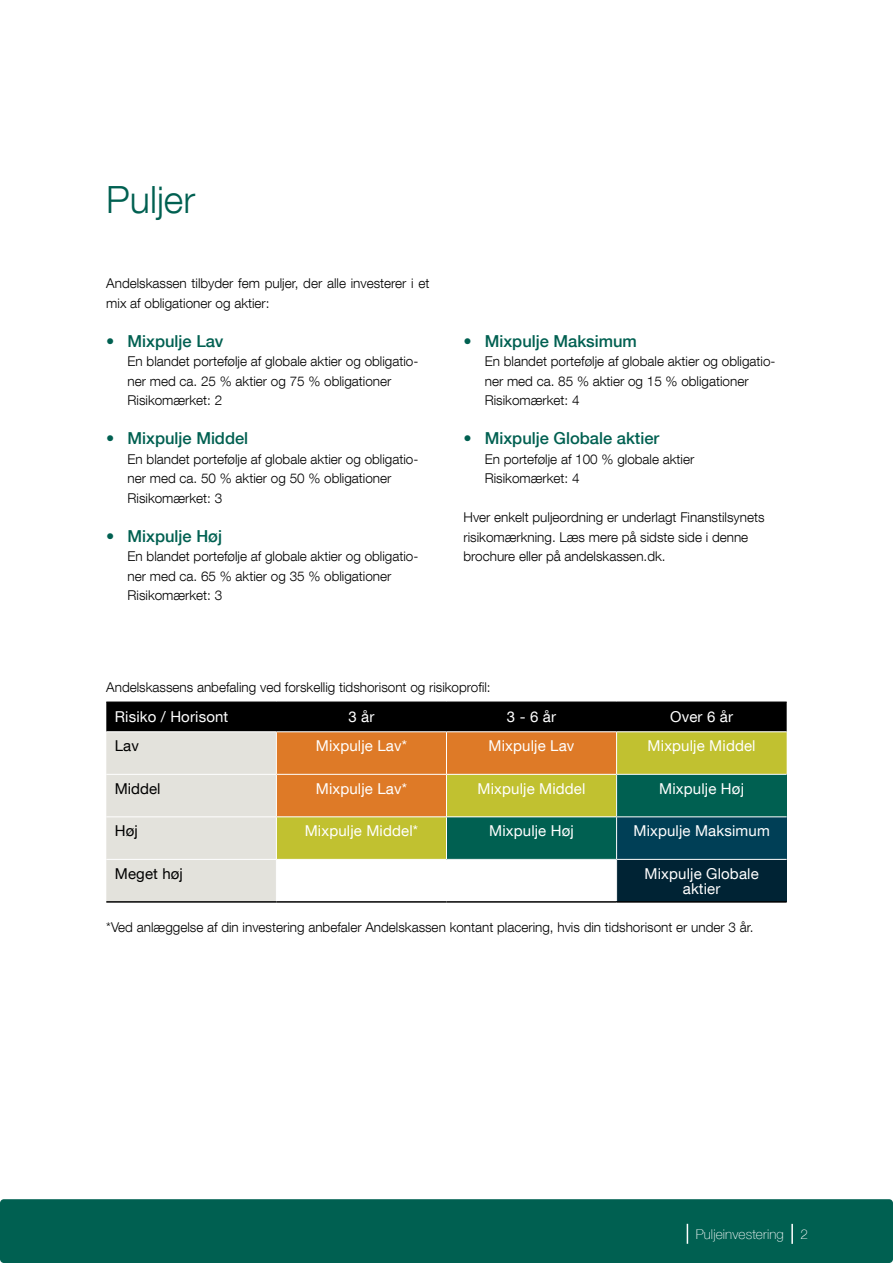
<style>
.page{position:relative;width:893px;height:1263px;background:#fff}
.page>*{position:absolute;margin:0;border:0;box-sizing:border-box;transform-origin:0 0}
.t1{font:300 37.5px "Helvetica Neue LT Com";color:#006051}
.t2{font:500 16.5px "Helvetica Neue LT Com";color:#006051}
.t3{font:15px/15px "Helvetica Neue LT Com";letter-spacing:.01em;color:#fff;text-align:center}
.t4{font:15px "Helvetica Neue LT Com";letter-spacing:.01em;color:#000}
.t5{font:300 13.5px/19.5px "Helvetica Neue LT Com";color:#000}
.t6{font:100 13.5px "Helvetica Neue LT Com";letter-spacing:.01em;color:#fff}
</style>
<div class="page">
<div style="left:0;top:1199px;width:893px;height:64px;background:#006051;border-radius:4px"></div>
<svg style="left:687px;top:1224px;width:1px;height:20px"></svg>
<hr style="left:791px;top:1224px;width:2px;height:20px;background:#fff">
<svg style="left:106px;top:702px;width:681px;height:199px;background:#8e8d68"></svg>
<hr style="left:106px;top:731px;width:170px;height:1px;background:#fff">
<hr style="left:276px;top:731px;width:170px;height:1px;background:#fff">
<hr style="left:276px;top:732px;width:1px;height:42px;background:#fff">
<hr style="left:617px;top:731px;width:170px;height:1px;background:#fff">
<hr style="left:106px;top:774px;width:170px;height:1px;background:#fff">
<hr style="left:617px;top:774px;width:170px;height:1px;background:#fff">
<hr style="left:616px;top:775px;width:1px;height:41px;background:#fff">
<hr style="left:106px;top:816px;width:170px;height:1px;background:#fff">
<hr style="left:276px;top:817px;width:1px;height:42px;background:#fff">
<hr style="left:446px;top:816px;width:171px;height:1px;background:#fff">
<hr style="left:446px;top:817px;width:1px;height:42px;background:#fff">
<hr style="left:617px;top:816px;width:170px;height:1px;background:#fff">
<hr style="left:616px;top:817px;width:1px;height:42px;background:#fff">
<hr style="left:276px;top:860px;width:1px;height:41px;background:#fff">
<hr style="left:446px;top:860px;width:1px;height:41px;background:#fff">
<hr style="left:616px;top:860px;width:1px;height:41px;background:#fff">
<hr style="left:106px;top:901px;width:170px;height:2px;background:#000">
<hr style="left:276px;top:901px;width:170px;height:2px;background:#000">
<hr style="left:446px;top:901px;width:171px;height:2px;background:#000">
<hr style="left:617px;top:901px;width:170px;height:2px;background:#000">
<hr style="left:446px;top:731px;width:171px;height:1px;background:#fff">
<hr style="left:446px;top:732px;width:1px;height:42px;background:#fff">
<hr style="left:616px;top:732px;width:1px;height:42px;background:#fff">
<hr style="left:446px;top:774px;width:171px;height:1px;background:#fff">
<hr style="left:276px;top:774px;width:170px;height:1px;background:#fff">
<hr style="left:276px;top:775px;width:1px;height:41px;background:#fff">
<hr style="left:446px;top:775px;width:1px;height:41px;background:#fff">
<hr style="left:276px;top:816px;width:170px;height:1px;background:#fff">
<hr style="left:106px;top:859px;width:170px;height:1px;background:#fff">
<hr style="left:276px;top:859px;width:170px;height:1px;background:#fff">
<hr style="left:446px;top:859px;width:171px;height:1px;background:#fff">
<hr style="left:617px;top:859px;width:170px;height:1px;background:#fff">
<h1 class="t1" style="left:106px;top:176px;width:90px">Puljer</h1>
<p class="t5" style="left:106px;top:273px;width:325px">Andelskassen tilbyder fem puljer, der alle investerer i et mix af obligationer og aktier:</p>
<p class="t2" style="left:106px;top:331px;width:119px">• Mixpulje Lav</p>
<p class="t5" style="left:128px;top:351px;width:292px">En blandet portefølje af globale aktier og obligatio&shy;ner med ca. 25 % aktier og 75 % obligationer<br>Risikomærket: 2</p>
<p class="t2" style="left:106px;top:428px;width:143px">• Mixpulje Middel</p>
<p class="t5" style="left:128px;top:449px;width:292px">En blandet portefølje af globale aktier og obligatio&shy;ner med ca. 50 % aktier og 50 % obligationer<br>Risikomærket: 3</p>
<p class="t2" style="left:106px;top:526px;width:117px">• Mixpulje Høj</p>
<p class="t5" style="left:128px;top:546px;width:292px">En blandet portefølje af globale aktier og obligatio&shy;ner med ca. 65 % aktier og 35 % obligationer<br>Risikomærket: 3</p>
<p class="t2" style="left:463px;top:331px;width:175px">• Mixpulje Maksimum</p>
<p class="t5" style="left:485px;top:351px;width:292px">En blandet portefølje af globale aktier og obligatio&shy;ner med ca. 85 % aktier og 15 % obligationer<br>Risikomærket: 4</p>
<p class="t2" style="left:463px;top:428px;width:197px">• Mixpulje Globale aktier</p>
<p class="t5" style="left:485px;top:449px;width:211px">En portefølje af 100 % globale aktier<br>Risikomærket: 4</p>
<p class="t5" style="left:463px;top:507px;width:303px">Hver enkelt puljeordning er underlagt Finanstilsynets risikomærkning. Læs mere på sidste side i denne brochure eller på andelskassen.dk.</p>
<p class="t5" style="left:106px;top:677px;width:386px">Andelskassens anbefaling ved forskellig tidshorisont og risikoprofil:</p>
<p class="t3" style="left:115px;top:709px;width:115px">Risiko / Horisont</p>
<p class="t3" style="left:348px;top:709px;width:28px">3 år</p>
<p class="t3" style="left:507px;top:709px;width:51px">3 - 6 år</p>
<p class="t3" style="left:670px;top:709px;width:64px">Over 6 år</p>
<p class="t4" style="left:115px;top:736px;width:26px">Lav</p>
<p class="t3" style="left:316px;top:738px;width:93px">Mixpulje Lav*</p>
<p class="t3" style="left:489px;top:738px;width:87px">Mixpulje Lav</p>
<p class="t3" style="left:648px;top:738px;width:109px">Mixpulje Middel</p>
<p class="t4" style="left:115px;top:779px;width:47px">Middel</p>
<p class="t3" style="left:316px;top:780px;width:93px">Mixpulje Lav*</p>
<p class="t3" style="left:478px;top:780px;width:109px">Mixpulje Middel</p>
<p class="t3" style="left:659px;top:780px;width:86px">Mixpulje Høj</p>
<p class="t4" style="left:115px;top:821px;width:25px">Høj</p>
<p class="t3" style="left:305px;top:823px;width:115px">Mixpulje Middel*</p>
<p class="t3" style="left:489px;top:823px;width:86px">Mixpulje Høj</p>
<p class="t3" style="left:633px;top:823px;width:138px">Mixpulje Maksimum</p>
<p class="t4" style="left:115px;top:864px;width:70px">Meget høj</p>
<p class="t3" style="left:644px;top:865px;width:116px">Mixpulje Globale aktier</p>
<p class="t5" style="left:106px;top:917px;width:649px">*Ved anlæggelse af din investering anbefaler Andelskassen kontant placering, hvis din tidshorisont er under 3 år.</p>
<p class="t6" style="left:696px;top:1226px;width:114px">Puljeinvestering 2</p>
</div>
